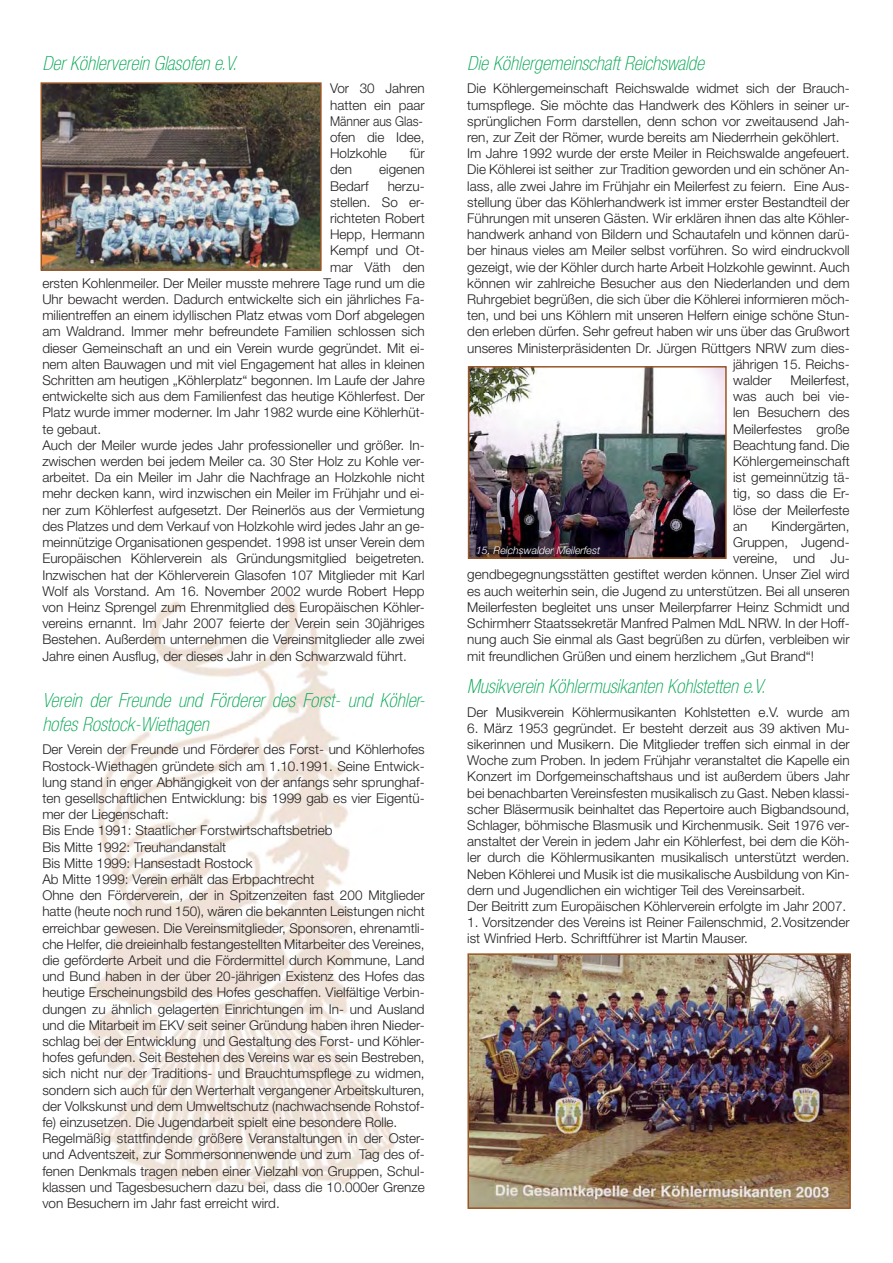
<style>
.page{position:relative;width:893px;height:1263px;background:#fff}
.page>*{position:absolute;margin:0;border:0;box-sizing:border-box;transform-origin:0 0}
.t1{font:italic 100 condensed 19.5px/23.4px "Helvetica Neue";color:#00a650}
.t2{font:300 13.5px/16.2px "Helvetica Neue";color:#231f20}
.t3{font:italic 300 10.5px "Helvetica Neue";color:#fff}
</style>
<div class="page">
<img style="left:88px;top:595px;width:307px;height:592px">
<img style="left:44px;top:85px;width:274px;height:183px">
<div style="left:41px;top:82px;width:280px;height:189px;border:2px solid #9a5625"></div>
<img style="left:470px;top:956px;width:377px;height:250px">
<div style="left:467px;top:953px;width:383px;height:256px;border:2px solid #9a5625"></div>
<img style="left:471px;top:369px;width:252px;height:187px">
<div style="left:468px;top:366px;width:258px;height:193px;border:2px solid #9a5625"></div>
<h1 class="t1" style="left:42px;top:53px;width:196px">Der Köhlerverein Glasofen e.V.</h1>
<p class="t2" style="left:330px;top:82px;width:96px;text-align:justify">Vor 30 Jahren hatten ein paar Männer aus Glas&shy;ofen die Idee, Holzkohle</p>
<p class="t2" style="left:409px;top:147px;width:16px">für</p>
<p class="t2" style="left:330px;top:163px;width:24px">den</p>
<p class="t2" style="left:379px;top:163px;width:47px">eigenen</p>
<p class="t2" style="left:330px;top:179px;width:40px">Bedarf</p>
<p class="t2" style="left:387px;top:179px;width:39px">herzu-</p>
<p class="t2" style="left:330px;top:195px;width:96px">stellen. So er-</p>
<p class="t2" style="left:330px;top:211px;width:96px">richteten Robert</p>
<p class="t2" style="left:330px;top:228px;width:96px">Hepp, Hermann</p>
<p class="t2" style="left:330px;top:244px;width:96px">Kempf und Ot-</p>
<p class="t2" style="left:330px;top:260px;width:96px">mar Väth den</p>
<p class="t2" style="left:42px;top:276px;width:384px">ersten Kohlenmeiler. Der Meiler musste mehrere Tage rund um die</p>
<p class="t2" style="left:42px;top:292px;width:384px">Uhr bewacht werden. Dadurch entwickelte sich ein jährliches Fa-</p>
<p class="t2" style="left:42px;top:309px;width:384px">milientreffen an einem idyllischen Platz etwas vom Dorf abgelegen</p>
<p class="t2" style="left:42px;top:325px;width:384px">am Waldrand. Immer mehr befreundete Familien schlossen sich</p>
<p class="t2" style="left:42px;top:341px;width:384px">dieser Gemeinschaft an und ein Verein wurde gegründet. Mit ei-</p>
<p class="t2" style="left:42px;top:357px;width:384px">nem alten Bauwagen und mit viel Engagement hat alles in kleinen</p>
<p class="t2" style="left:42px;top:373px;width:384px">Schritten am heutigen „Köhlerplatz“ begonnen. Im Laufe der Jahre</p>
<p class="t2" style="left:42px;top:390px;width:384px">entwickelte sich aus dem Familienfest das heutige Köhlerfest. Der</p>
<p class="t2" style="left:42px;top:406px;width:384px">Platz wurde immer moderner. Im Jahr 1982 wurde eine Köhlerhüt-</p>
<p class="t2" style="left:42px;top:422px;width:61px">te gebaut.</p>
<p class="t2" style="left:42px;top:438px;width:384px">Auch der Meiler wurde jedes Jahr professioneller und größer. In-</p>
<p class="t2" style="left:42px;top:454px;width:384px">zwischen werden bei jedem Meiler ca. 30 Ster Holz zu Kohle ver-</p>
<p class="t2" style="left:42px;top:471px;width:384px">arbeitet. Da ein Meiler im Jahr die Nachfrage an Holzkohle nicht</p>
<p class="t2" style="left:42px;top:487px;width:384px">mehr decken kann, wird inzwischen ein Meiler im Frühjahr und ei-</p>
<p class="t2" style="left:42px;top:503px;width:384px">ner zum Köhlerfest aufgesetzt. Der Reinerlös aus der Vermietung</p>
<p class="t2" style="left:42px;top:519px;width:384px">des Platzes und dem Verkauf von Holzkohle wird jedes Jahr an ge-</p>
<p class="t2" style="left:42px;top:535px;width:384px">meinnützige Organisationen gespendet. 1998 ist unser Verein dem</p>
<p class="t2" style="left:42px;top:552px;width:384px">Europäischen Köhlerverein als Gründungsmitglied beigetreten.</p>
<p class="t2" style="left:42px;top:568px;width:384px">Inzwischen hat der Köhlerverein Glasofen 107 Mitglieder mit Karl</p>
<p class="t2" style="left:42px;top:584px;width:384px">Wolf als Vorstand. Am 16. November 2002 wurde Robert Hepp</p>
<p class="t2" style="left:42px;top:600px;width:384px">von Heinz Sprengel zum Ehrenmitglied des Europäischen Köhler-</p>
<p class="t2" style="left:42px;top:616px;width:384px">vereins ernannt. Im Jahr 2007 feierte der Verein sein 30jähriges</p>
<p class="t2" style="left:42px;top:633px;width:384px">Bestehen. Außerdem unternehmen die Vereinsmitglieder alle zwei</p>
<p class="t2" style="left:42px;top:649px;width:366px">Jahre einen Ausflug, der dieses Jahr in den Schwarzwald führt.</p>
<h1 class="t1" style="left:42px;top:690px;width:382px">Verein der Freunde und Förderer des Forst- und Köhler&shy;hofes Rostock-Wiethagen</h1>
<p class="t2" style="left:42px;top:743px;width:384px">Der Verein der Freunde und Förderer des Forst- und Köhlerhofes Rostock-Wiethagen gründete sich am 1.10.1991. Seine Entwick&shy;lung stand in enger Abhängigkeit von der anfangs sehr sprunghaf&shy;ten gesellschaftlichen Entwicklung: bis 1999 gab es vier Eigentü&shy;mer der Liegenschaft:<br>Bis Ende 1991: Staatlicher Forstwirtschaftsbetrieb<br>Bis Mitte 1992: Treuhandanstalt<br>Bis Mitte 1999: Hansestadt Rostock<br>Ab Mitte 1999: Verein erhält das Erbpachtrecht<br>Ohne den Förderverein, der in Spitzenzeiten fast 200 Mitglieder hatte (heute noch rund 150), wären die bekannten Leistungen nicht erreichbar gewesen. Die Vereinsmitglieder, Sponsoren, ehrenamtli&shy;che Helfer, die dreieinhalb festangestellten Mitarbeiter des Vereines, die geförderte Arbeit und die Fördermittel durch Kommune, Land und Bund haben in der über 20-jährigen Existenz des Hofes das heutige Erscheinungsbild des Hofes geschaffen. Vielfältige Verbin&shy;dungen zu ähnlich gelagerten Einrichtungen im In- und Ausland und die Mitarbeit im EKV seit seiner Gründung haben ihren Nieder&shy;schlag bei der Entwicklung und Gestaltung des Forst- und Köhler&shy;hofes gefunden. Seit Bestehen des Vereins war es sein Bestreben, sich nicht nur der Traditions- und Brauchtumspflege zu widmen, sondern sich auch für den Werterhalt vergangener Arbeitskulturen, der Volkskunst und dem Umweltschutz (nachwachsende Rohstof&shy;fe) einzusetzen. Die Jugendarbeit spielt eine besondere Rolle.<br>Regelmäßig stattfindende größere Veranstaltungen in der Oster&shy;und Adventszeit, zur Sommersonnenwende und zum Tag des of&shy;fenen Denkmals tragen neben einer Vielzahl von Gruppen, Schul&shy;klassen und Tagesbesuchern dazu bei, dass die 10.000er Grenze von Besuchern im Jahr fast erreicht wird.</p>
<h1 class="t1" style="left:467px;top:53px;width:238px">Die Köhlergemeinschaft Reichswalde</h1>
<p class="t2" style="left:467px;top:82px;width:384px">Die Köhlergemeinschaft Reichswalde widmet sich der Brauch-</p>
<p class="t2" style="left:467px;top:98px;width:384px">tumspflege. Sie möchte das Handwerk des Köhlers in seiner ur-</p>
<p class="t2" style="left:467px;top:114px;width:384px">sprünglichen Form darstellen, denn schon vor zweitausend Jah-</p>
<p class="t2" style="left:467px;top:130px;width:374px">ren, zur Zeit der Römer, wurde bereits am Niederrhein geköhlert.</p>
<p class="t2" style="left:467px;top:147px;width:384px">Im Jahre 1992 wurde der erste Meiler in Reichswalde angefeuert.</p>
<p class="t2" style="left:467px;top:163px;width:384px">Die Köhlerei ist seither zur Tradition geworden und ein schöner An-</p>
<p class="t2" style="left:467px;top:179px;width:384px">lass, alle zwei Jahre im Frühjahr ein Meilerfest zu feiern. Eine Aus-</p>
<p class="t2" style="left:467px;top:195px;width:384px">stellung über das Köhlerhandwerk ist immer erster Bestandteil der</p>
<p class="t2" style="left:467px;top:211px;width:384px">Führungen mit unseren Gästen. Wir erklären ihnen das alte Köhler-</p>
<p class="t2" style="left:467px;top:228px;width:384px">handwerk anhand von Bildern und Schautafeln und können darü-</p>
<p class="t2" style="left:467px;top:244px;width:384px">ber hinaus vieles am Meiler selbst vorführen. So wird eindruckvoll</p>
<p class="t2" style="left:467px;top:260px;width:384px">gezeigt, wie der Köhler durch harte Arbeit Holzkohle gewinnt. Auch</p>
<p class="t2" style="left:467px;top:276px;width:384px">können wir zahlreiche Besucher aus den Niederlanden und dem</p>
<p class="t2" style="left:467px;top:292px;width:384px">Ruhrgebiet begrüßen, die sich über die Köhlerei informieren möch-</p>
<p class="t2" style="left:467px;top:309px;width:384px">ten, und bei uns Köhlern mit unseren Helfern einige schöne Stun-</p>
<p class="t2" style="left:467px;top:325px;width:384px">den erleben dürfen. Sehr gefreut haben wir uns über das Grußwort</p>
<p class="t2" style="left:467px;top:341px;width:384px">unseres Ministerpräsidenten Dr. Jürgen Rüttgers NRW zum dies-</p>
<p class="t2" style="left:733px;top:357px;width:118px">jährigen 15. Reichs-</p>
<p class="t2" style="left:733px;top:373px;width:40px">walder</p>
<p class="t2" style="left:733px;top:373px;width:118px;text-align:justify;text-indent:57px">Meilerfest, was auch bei vie&shy;len Besuchern des Meilerfestes große Beachtung fand. Die Köhlergemeinschaft ist gemeinnützig tä&shy;tig, so dass die Er&shy;löse der Meilerfeste an</p>
<p class="t2" style="left:771px;top:519px;width:80px">Kindergärten,</p>
<p class="t2" style="left:733px;top:535px;width:118px">Gruppen, Jugend-</p>
<p class="t2" style="left:733px;top:552px;width:118px">vereine, und Ju-</p>
<p class="t2" style="left:467px;top:568px;width:384px">gendbegegnungsstätten gestiftet werden können. Unser Ziel wird</p>
<p class="t2" style="left:467px;top:584px;width:384px">es auch weiterhin sein, die Jugend zu unterstützen. Bei all unseren</p>
<p class="t2" style="left:467px;top:600px;width:384px">Meilerfesten begleitet uns unser Meilerpfarrer Heinz Schmidt und</p>
<p class="t2" style="left:467px;top:616px;width:384px">Schirmherr Staatssekretär Manfred Palmen MdL NRW. In der Hoff-</p>
<p class="t2" style="left:467px;top:633px;width:384px">nung auch Sie einmal als Gast begrüßen zu dürfen, verbleiben wir</p>
<p class="t2" style="left:467px;top:649px;width:348px">mit freundlichen Grüßen und einem herzlichem „Gut Brand“!</p>
<h1 class="t1" style="left:467px;top:676px;width:299px">Musikverein Köhlermusikanten Kohlstetten e.V.</h1>
<p class="t2" style="left:467px;top:705px;width:384px">Der Musikverein Köhlermusikanten Kohlstetten e.V. wurde am</p>
<p class="t2" style="left:467px;top:721px;width:384px">6. März 1953 gegründet. Er besteht derzeit aus 39 aktiven Mu&shy;sikerinnen und Musikern. Die Mitglieder treffen sich einmal in der Woche zum Proben. In jedem Frühjahr veranstaltet die Kapelle ein Konzert im Dorfgemeinschaftshaus und ist außerdem übers Jahr bei benachbarten Vereinsfesten musikalisch zu Gast. Neben klassi&shy;scher Bläsermusik beinhaltet das Repertoire auch Bigbandsound, Schlager, böhmische Blasmusik und Kirchenmusik. Seit 1976 ver&shy;anstaltet der Verein in jedem Jahr ein Köhlerfest, bei dem die Köh&shy;ler durch die Köhlermusikanten musikalisch unterstützt werden.<br>Neben Köhlerei und Musik ist die musikalische Ausbildung von Kin&shy;dern und Jugendlichen ein wichtiger Teil des Vereinsarbeit.<br>Der Beitritt zum Europäischen Köhlerverein erfolgte im Jahr 2007.</p>
<p class="t2" style="left:467px;top:916px;width:384px">1. Vorsitzender des Vereins ist Reiner Failenschmid, 2.Vositzender ist Winfried Herb. Schriftführer ist Martin Mauser.</p>
<p class="t3" style="left:476px;top:546px;width:126px">15. Reichswalder Meilerfest</p>
</div>
